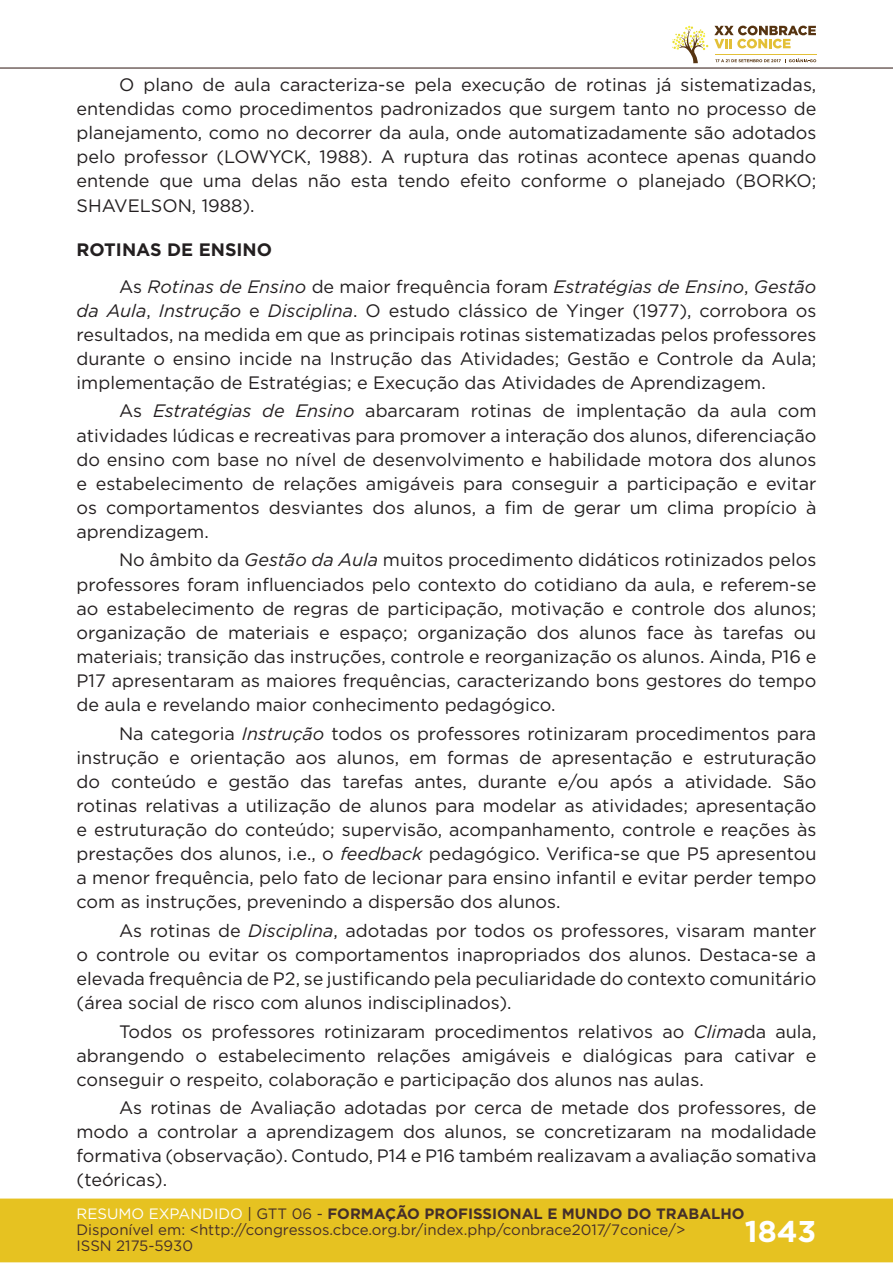
<style>
.page{position:relative;width:893px;height:1263px;background:#fff}
.page>*{position:absolute;margin:0;border:0;box-sizing:border-box;transform-origin:0 0}
.t1{font:700 30px "Gotham";color:#fff}
.t2{font:18px/24.2px "Gotham";color:#231f20;text-align:justify}
.t3{font:italic 18px/36.9px "Gotham";color:#231f20}
.t4{font:15px/16px "Gotham";color:#462f2a}
.s1{font-weight:700;font-style:normal}
.s2{font-style:normal}
.s3{font-style:italic}
.s4{color:#fff}
.s5{color:#442f2a}
.s6{font-weight:700;color:#442f2a}
</style>
<div class="page">
<div style="left:0;top:1198px;width:893px;height:64px;background:#e6c221;border:2px solid #e6c221"></div>
<hr style="left:0;top:67px;width:893px;height:2px;background:#442f2a">
<svg style="left:672px;top:26px;width:144px;height:37px"></svg>
<p class="t2" style="left:77px;top:72px;width:741px;text-indent:43px">O plano de aula caracteriza-se pela execução de rotinas já sistematizadas, entendidas como procedimentos padronizados que surgem tanto no processo de planejamento, como no decorrer da aula, onde automatizadamente são adotados pelo professor (LOWYCK, 1988). A ruptura das rotinas acontece apenas quando entende que uma delas não esta tendo efeito conforme o planejado (BORKO; SHAVELSON, 1988).</p>
<p class="t3" style="left:119px;top:230px;width:699px;text-indent:-43px"><span class="s1">ROTINAS DE ENSINO<br></span><span class="s2">As</span> Rotinas de Ensino <span class="s2">de maior frequência foram</span> Estratégias de Ensino<span class="s2">,</span> Gestão</p>
<p class="t2" style="left:77px;top:298px;width:741px"><span class="s3">da Aula</span>, <span class="s3">Instrução</span> e <span class="s3">Disciplina</span>. O estudo clássico de Yinger (1977), corrobora os resultados, na medida em que as principais rotinas sistematizadas pelos professores durante o ensino incide na Instrução das Atividades; Gestão e Controle da Aula; implementação de Estratégias; e Execução das Atividades de Aprendizagem.</p>
<p class="t2" style="left:77px;top:399px;width:741px;text-indent:43px">As <span class="s3">Estratégias de Ensino</span> abarcaram rotinas de implentação da aula com atividades lúdicas e recreativas para promover a interação dos alunos, diferenciação do ensino com base no nível de desenvolvimento e habilidade motora dos alunos e estabelecimento de relações amigáveis para conseguir a participação e evitar os comportamentos desviantes dos alunos, a fim de gerar um clima propício à aprendizagem.</p>
<p class="t2" style="left:77px;top:548px;width:741px;text-indent:43px">No âmbito da <span class="s3">Gestão da Aula</span> muitos procedimento didáticos rotinizados pelos professores foram influenciados pelo contexto do cotidiano da aula, e referem-se ao estabelecimento de regras de participação, motivação e controle dos alunos; organização de materiais e espaço; organização dos alunos face às tarefas ou materiais; transição das instruções, controle e reorganização os alunos. Ainda, P16 e P17 apresentaram as maiores frequências, caracterizando bons gestores do tempo de aula e revelando maior conhecimento pedagógico.</p>
<p class="t2" style="left:77px;top:721px;width:741px;text-indent:43px">Na categoria <span class="s3">Instrução</span> todos os professores rotinizaram procedimentos para instrução e orientação aos alunos, em formas de apresentação e estruturação do conteúdo e gestão das tarefas antes, durante e/ou após a atividade. São rotinas relativas a utilização de alunos para modelar as atividades; apresentação e estruturação do conteúdo; supervisão, acompanhamento, controle e reações às prestações dos alunos, i.e., o <span class="s3">feedback</span> pedagógico. Verifica-se que P5 apresentou a menor frequência, pelo fato de lecionar para ensino infantil e evitar perder tempo com as instruções, prevenindo a dispersão dos alunos.</p>
<p class="t2" style="left:77px;top:918px;width:741px;text-indent:43px">As rotinas de <span class="s3">Disciplina</span>, adotadas por todos os professores, visaram manter o controle ou evitar os comportamentos inapropriados dos alunos. Destaca-se a elevada frequência de P2, se justificando pela peculiaridade do contexto comunitário (área social de risco com alunos indisciplinados).</p>
<p class="t2" style="left:77px;top:1019px;width:741px;text-indent:43px">Todos os professores rotinizaram procedimentos relativos ao <span class="s3">Clima</span>da aula, abrangendo o estabelecimento relações amigáveis e dialógicas para cativar e conseguir o respeito, colaboração e participação dos alunos nas aulas.</p>
<p class="t2" style="left:77px;top:1095px;width:741px;text-indent:43px">As rotinas de Avaliação adotadas por cerca de metade dos professores, de modo a controlar a aprendizagem dos alunos, se concretizaram na modalidade formativa (observação). Contudo, P14 e P16 também realizavam a avaliação somativa (teóricas).</p>
<p class="t4" style="left:77px;top:1205px;width:670px"><span class="s4">RESUMO EXPANDIDO</span> <span class="s5">| GTT 06 -</span> <span class="s6">FORMAÇÃO PROFISSIONAL E MUNDO DO TRABALHO<br></span>Disponível em: &lt;http://congressos.cbce.org.br/index.php/conbrace2017/7conice/&gt;<br>ISSN 2175-5930</p>
<h1 class="t1" style="left:745px;top:1212px;width:73px">1843</h1>
</div>
